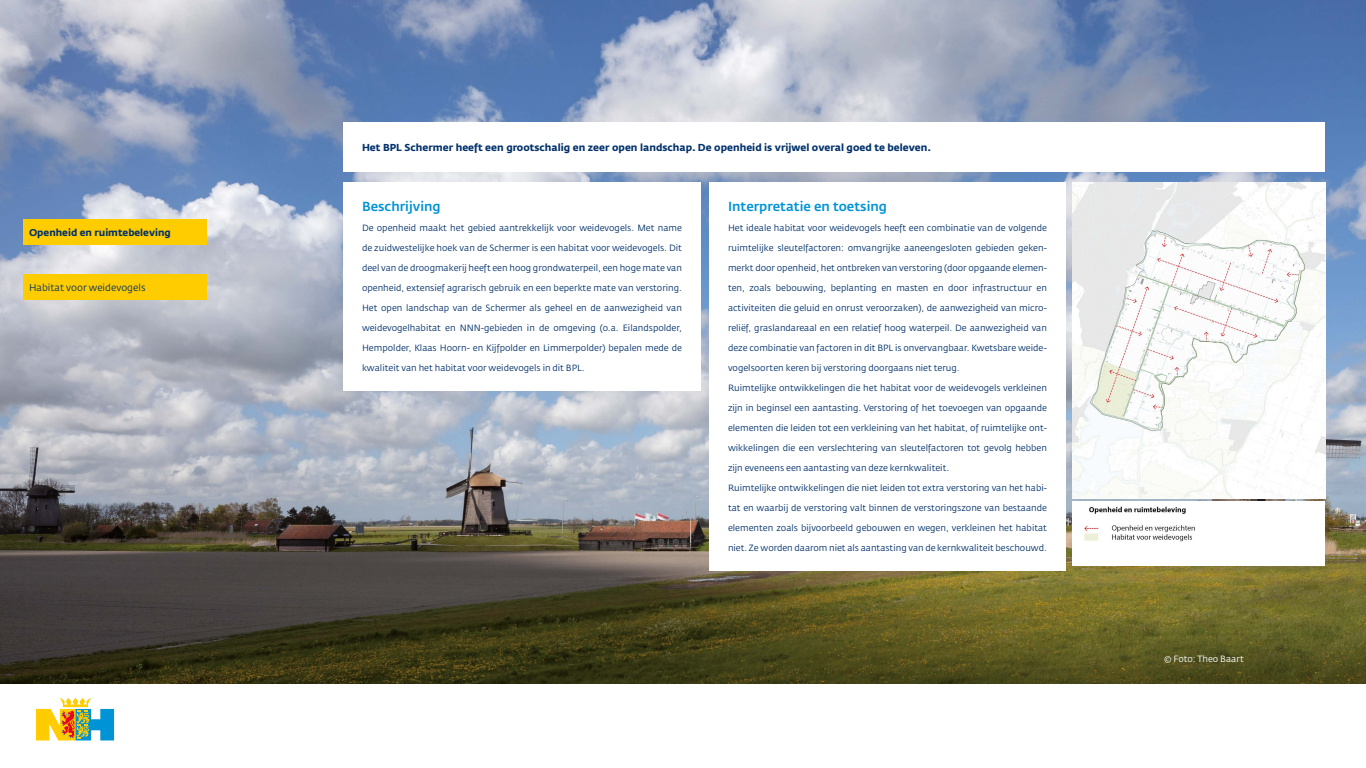
<style>
.page{position:relative;width:1366px;height:768px;background:#fff}
.page>*{position:absolute;margin:0;border:0;box-sizing:border-box;transform-origin:0 0}
.Txt{font:500 13px "Fedra Sans Std";color:#0093d6}
.txt_bold{font:700 10px "Fedra Sans Std";color:#03326c}
.t1{font:700 9.8px "Fedra Sans Std";color:#03326c}
.NAV_tekst_actief{font:9.8px "Fedra Sans Std";color:#03326c}
.Txt-2{font:9px "Fedra Sans Std";color:#03326c}
.t2{font:9px "Fedra Sans Std";color:#fff}
</style>
<div class="page">
<img style="left:0;top:0;width:1366px;height:684px">
<svg style="left:36px;top:698px;width:78px;height:42px"></svg>
<img style="left:1072px;top:182px;width:253px;height:317px">
<img style="left:1072px;top:501px;width:253px;height:65px">
<div style="left:709px;top:182px;width:357px;height:388px;background:#fff"></div>
<div style="left:343px;top:182px;width:358px;height:208px;background:#fff"></div>
<div style="left:343px;top:122px;width:982px;height:50px;background:#fff"></div>
<div style="left:23px;top:219px;width:184px;height:26px;background:#fc0"></div>
<div style="left:23px;top:274px;width:184px;height:26px;background:#fc0"></div>
<p class="t1" style="left:29px;top:226px;width:143px">Openheid en ruimtebeleving</p>
<p class="NAV_tekst_actief" style="left:29px;top:281px;width:118px">Habitat voor weidevogels</p>
<p class="txt_bold" style="left:362px;top:141px;width:571px">Het BPL Schermer heeft een grootschalig en zeer open landschap. De openheid is vrijwel overal goed te beleven.</p>
<p class="Txt" style="left:362px;top:198px;width:80px">Beschrijving</p>
<p class="Txt-2" style="left:362px;top:223px;width:321px">De openheid maakt het gebied aantrekkelijk voor weidevogels. Met name</p>
<p class="Txt-2" style="left:362px;top:243px;width:322px">de zuidwestelijke hoek van de Schermer is een habitat voor weidevogels. Dit</p>
<p class="Txt-2" style="left:362px;top:263px;width:322px">deel van de droogmakerij heeft een hoog grondwaterpeil, een hoge mate van</p>
<p class="Txt-2" style="left:362px;top:283px;width:322px">openheid, extensief agrarisch gebruik en een beperkte mate van verstoring.</p>
<p class="Txt-2" style="left:362px;top:303px;width:322px">Het open landschap van de Schermer als geheel en de aanwezigheid van</p>
<p class="Txt-2" style="left:362px;top:323px;width:322px">weidevogelhabitat en NNN-gebieden in de omgeving (o.a. Eilandspolder,</p>
<p class="Txt-2" style="left:362px;top:343px;width:321px">Hempolder, Klaas Hoorn- en Kijfpolder en Limmerpolder) bepalen mede de</p>
<p class="Txt-2" style="left:362px;top:363px;width:224px">kwaliteit van het habitat voor weidevogels in dit BPL.</p>
<p class="Txt" style="left:728px;top:198px;width:161px">Interpretatie en toetsing</p>
<p class="Txt-2" style="left:728px;top:223px;width:320px">Het ideale habitat voor weidevogels heeft een combinatie van de volgende</p>
<p class="Txt-2" style="left:728px;top:243px;width:321px">ruimtelijke sleutelfactoren: omvangrijke aaneengesloten gebieden geken-</p>
<p class="Txt-2" style="left:728px;top:263px;width:320px">merkt door openheid, het ontbreken van verstoring (door opgaande elemen-</p>
<p class="Txt-2" style="left:728px;top:283px;width:321px">ten, zoals bebouwing, beplanting en masten en door infrastructuur en</p>
<p class="Txt-2" style="left:728px;top:303px;width:320px">activiteiten die geluid en onrust veroorzaken), de aanwezigheid van micro-</p>
<p class="Txt-2" style="left:728px;top:323px;width:321px">reliëf, graslandareaal en een relatief hoog waterpeil. De aanwezigheid van</p>
<p class="Txt-2" style="left:728px;top:343px;width:321px">deze combinatie van factoren in dit BPL is onvervangbaar. Kwetsbare weide-</p>
<p class="Txt-2" style="left:728px;top:363px;width:233px">vogelsoorten keren bij verstoring doorgaans niet terug.</p>
<p class="Txt-2" style="left:728px;top:383px;width:320px">Ruimtelijke ontwikkelingen die het habitat voor de weidevogels verkleinen</p>
<p class="Txt-2" style="left:728px;top:403px;width:320px">zijn in beginsel een aantasting. Verstoring of het toevoegen van opgaande</p>
<p class="Txt-2" style="left:728px;top:423px;width:321px">elementen die leiden tot een verkleining van het habitat, of ruimtelijke ont-</p>
<p class="Txt-2" style="left:728px;top:443px;width:321px">wikkelingen die een verslechtering van sleutelfactoren tot gevolg hebben</p>
<p class="Txt-2" style="left:728px;top:463px;width:223px">zijn eveneens een aantasting van deze kernkwaliteit.</p>
<p class="Txt-2" style="left:728px;top:483px;width:321px">Ruimtelijke ontwikkelingen die niet leiden tot extra verstoring van het habi-</p>
<p class="Txt-2" style="left:728px;top:503px;width:320px">tat en waarbij de verstoring valt binnen de verstoringszone van bestaande</p>
<p class="Txt-2" style="left:728px;top:523px;width:321px">elementen zoals bijvoorbeeld gebouwen en wegen, verkleinen het habitat</p>
<p class="Txt-2" style="left:728px;top:543px;width:321px">niet. Ze worden daarom niet als aantasting van de kernkwaliteit beschouwd.</p>
<p class="t2" style="left:1164px;top:653px;width:82px">© Foto: Theo Baart</p>
</div>
